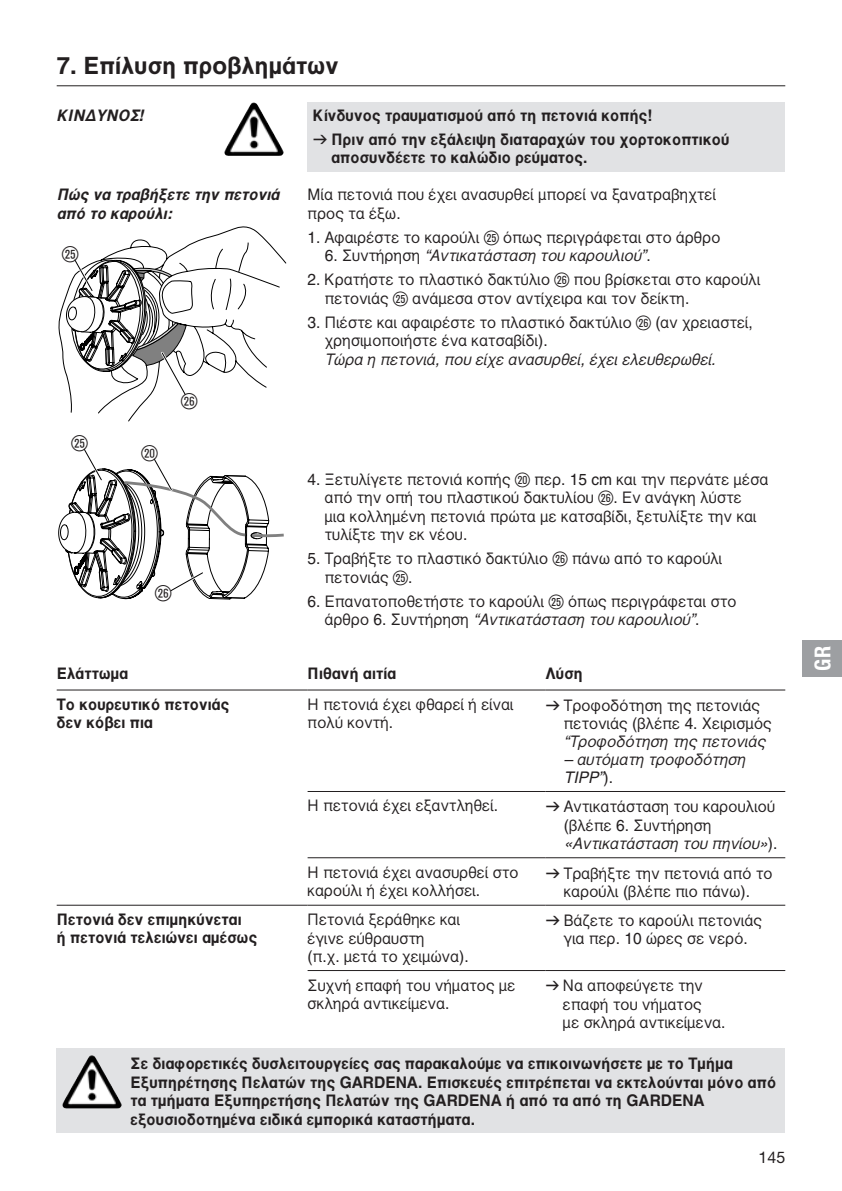
<style>
.page{position:relative;width:842px;height:1191px;background:#fff}
.page>*{position:absolute;margin:0;border:0;box-sizing:border-box;transform-origin:0 0}
.t1{font:24px "GARDENA Pro GRE Bold";color:#231f20}
.t2{font:22px "Ziffernim Kreisund Quadrat BQ";color:#231f20}
.t3{font:22px "GARDENA Pro Bo Cond";color:#fff}
.t4{font:16px/18.4px "GARDENA Pro GRE Regular";color:#231f20}
.t5{font:16px/18.4px "GARDENA Pro GRE Bold";color:#231f20}
.t6{font:16px/18px "GARDENA Pro GRE Reg Ita";color:#231f20}
.t7{font:16px/18.4px "GARDENA Pro GRE Bo Ita";color:#231f20}
.t8{font:16px "GARDENA Pro";color:#231f20}
.s1{font-family:"GARDENA Pro";font-weight:700;font-style:italic}
.s2{font-family:"Formdruck"}
.s3{font-family:"Ziffernim Kreisund Quadrat BQ";font-size:20px}
.s4{font-family:"GARDENA Pro GRE Regular"}
</style>
<div class="page">
<div style="left:308px;top:102px;width:477px;height:70px;background:#e1e2e4"></div>
<hr style="left:57px;top:85px;width:728px;height:1px;background:#231f20">
<img style="left:226px;top:103px;width:27px;height:44px">
<svg style="left:58px;top:226px;width:229px;height:374px"></svg>
<hr style="left:57px;top:689px;width:251px;height:1px;background:#231f20">
<hr style="left:308px;top:689px;width:238px;height:1px;background:#231f20">
<hr style="left:546px;top:689px;width:239px;height:1px;background:#231f20">
<hr style="left:308px;top:791px;width:238px;height:1px;background:#231f20">
<hr style="left:546px;top:791px;width:239px;height:1px;background:#231f20">
<hr style="left:308px;top:857px;width:238px;height:1px;background:#231f20">
<hr style="left:546px;top:857px;width:239px;height:1px;background:#231f20">
<hr style="left:57px;top:904px;width:251px;height:1px;background:#231f20">
<hr style="left:308px;top:904px;width:238px;height:1px;background:#231f20">
<hr style="left:546px;top:904px;width:239px;height:1px;background:#231f20">
<hr style="left:308px;top:970px;width:238px;height:1px;background:#231f20">
<hr style="left:546px;top:970px;width:239px;height:1px;background:#231f20">
<div style="left:57px;top:1048px;width:728px;height:85px;background:#e1e2e4"></div>
<img style="left:62px;top:1055px;width:29px;height:51px">
<div style="left:802px;top:640px;width:40px;height:36px;background:#9d9fa2"></div>
<h1 class="t1" style="left:57px;top:51px;width:284px">7. Επίλυση πρoβλημάτων</h1>
<p class="t7" style="left:57px;top:106px;width:89px">ΚΙΝΔΥΝΟΣ<span class="s1">!</span></p>
<p class="t5" style="left:313px;top:103px;width:418px;line-height:24px">Κίνδυνος τραυματισμού από τη πετονιά κοπής!<br><span class="s2">v</span> Πριν από την εξάλειψη διαταραχών του χορτοκοπτικού</p>
<p class="t5" style="left:331px;top:148px;width:257px">αποσυνδέετε το καλώδιο ρεύματος.</p>
<p class="t7" style="left:57px;top:185px;width:224px">Πώς να τραβήξετε την πετονιά από το καρούλι:</p>
<p class="t4" style="left:308px;top:185px;width:410px">Μία πετονιά που έχει ανασυρθεί μπορεί να ξανατραβηχτεί προς τα έξω.</p>
<p class="t4" style="left:308px;top:228px;width:414px">1. Αφαιρέστε το καρούλι <span class="s3">g</span> όπως περιγράφεται στο άρθρο</p>
<p class="t6" style="left:325px;top:247px;width:327px"><span class="s4">6. Συντήρηση</span> “Αντικατάσταση του καρουλιού”<span class="s4">.</span></p>
<p class="t4" style="left:325px;top:270px;width:437px;text-indent:-17px">2. Κρατήστε το πλαστικό δακτύλιο <span class="s3">h</span> που βρίσκεται στο καρούλι πετονιάς <span class="s3">g</span> ανάμεσα στον αντίχειρα και τον δείκτη.</p>
<p class="t4" style="left:325px;top:313px;width:430px;text-indent:-17px">3. Πιέστε και αφαιρέστε το πλαστικό δακτύλιο <span class="s3">h</span> (αν χρειαστεί, χρησιμοποιήστε ένα κατσαβίδι).</p>
<p class="t6" style="left:325px;top:350px;width:392px">Τώρα η πετονιά, που είχε ανασυρθεί, έχει ελευθερωθεί.</p>
<h2 class="t2" style="left:62px;top:241px;width:18px">g</h2>
<h2 class="t2" style="left:71px;top:430px;width:18px">g</h2>
<h2 class="t2" style="left:141px;top:440px;width:18px">p</h2>
<h2 class="t2" style="left:181px;top:388px;width:18px">h</h2>
<h2 class="t2" style="left:155px;top:580px;width:18px">h</h2>
<p class="t4" style="left:325px;top:470px;width:445px;text-indent:-17px">4. Ξετυλίγετε πετονιά κοπής <span class="s3">p</span> περ. 15 cm και την περνάτε μέσα από την οπή του πλαστικού δακτυλίου <span class="s3">h</span>. Εν ανάγκη λύστε<br>μια κολλημένη πετονιά πρώτα με κατσαβίδι, ξετυλίξτε την και τυλίξτε την εκ νέου.</p>
<p class="t4" style="left:325px;top:549px;width:399px;text-indent:-17px">5. Τραβήξτε το πλαστικό δακτύλιο <span class="s3">h</span> πάνω από το καρούλι πετονιάς <span class="s3">g</span>.</p>
<p class="t4" style="left:308px;top:592px;width:431px">6. Επανατοποθετήστε το καρούλι <span class="s3">g</span> όπως περιγράφεται στο</p>
<p class="t6" style="left:325px;top:610px;width:376px"><span class="s4">άρθρο 6. Συντήρηση</span> “Αντικατάσταση του καρουλιού”<span class="s4">.</span></p>
<p class="t5" style="left:57px;top:664px;width:73px">Ελάττωμα</p>
<p class="t5" style="left:308px;top:664px;width:90px">Πιθανή αιτία</p>
<p class="t5" style="left:546px;top:664px;width:39px">Λύση</p>
<p class="t5" style="left:57px;top:695px;width:174px">Το κουρευτικό πετονιάς δεν κόβει πια</p>
<p class="t4" style="left:308px;top:695px;width:208px">Η πετονιά έχει φθαρεί ή είναι πολύ κοντή.</p>
<p class="t4" style="left:564px;top:696px;width:210px;text-indent:-18px"><span class="s2">v</span> Τροφοδότηση της πετονιάς πετονιάς (βλέπε 4. Χειρισμός</p>
<p class="t6" style="left:564px;top:732px;width:203px">“Τροφοδότηση της πετονιάς</p>
<p class="t6" style="left:564px;top:750px;width:183px">– αυτόματη τροφοδότηση<br>TIPP”<span class="s4">).</span></p>
<p class="t4" style="left:308px;top:796px;width:192px">Η πετονιά έχει εξαντληθεί.</p>
<p class="t4" style="left:564px;top:797px;width:213px;text-indent:-18px"><span class="s2">v</span> Αντικατάσταση του καρουλιού (βλέπε 6. Συντήρηση</p>
<p class="t6" style="left:564px;top:834px;width:215px">«Αντικατάσταση του πηνίου»<span class="s4">).</span></p>
<p class="t4" style="left:308px;top:863px;width:213px">Η πετονιά έχει ανασυρθεί στο καρούλι ή έχει κολλήσει.</p>
<p class="t4" style="left:546px;top:864px;width:228px;text-align:center"><span class="s2">v</span> Τραβήξτε την πετονιά από το καρούλι (βλέπε πιο πάνω).</p>
<p class="t5" style="left:57px;top:910px;width:202px">Πετονιά δεν επιμηκύνεται<br>ή πετονιά τελειώνει αμέσως</p>
<p class="t4" style="left:308px;top:910px;width:163px">Πετονιά ξεράθηκε και έγινε εύθραυστη<br>(π.χ. μετά το χειμώνα).</p>
<p class="t4" style="left:546px;top:911px;width:218px;text-align:center"><span class="s2">v</span> Βάζετε το καρούλι πετονιάς για περ. 10 ώρες σε νερό.</p>
<p class="t4" style="left:308px;top:975px;width:210px">Συχνή επαφή του νήματος με σκληρά αντικείμενα.</p>
<p class="t4" style="left:563px;top:976px;width:164px;text-indent:-17px"><span class="s2">v</span> Να αποφεύγετε την επαφή του νήματος<br>με σκληρά αντικείμενα.</p>
<p class="t5" style="left:130px;top:1054px;width:647px">Σε διαφορετικές δυσλειτουργείες σας παρακαλούμε να επικοινωνήσετε με το Τμήμα Εξυπηρέτησης Πελατών της GARDENA. Επισκευές επιτρέπεται να εκτελούνται μόνο από τα τμήματα Εξυπηρετήσης Πελατών της GARDENA ή από τα από τη GARDENA εξουσιοδοτημένα ειδικά εμπορικά καταστήματα.</p>
<p class="t8" style="left:759px;top:1147px;width:28px">145</p>
<h2 class="t3" style="left:809px;top:670px;width:26px;rotate:-90deg">GR</h2>
</div>
